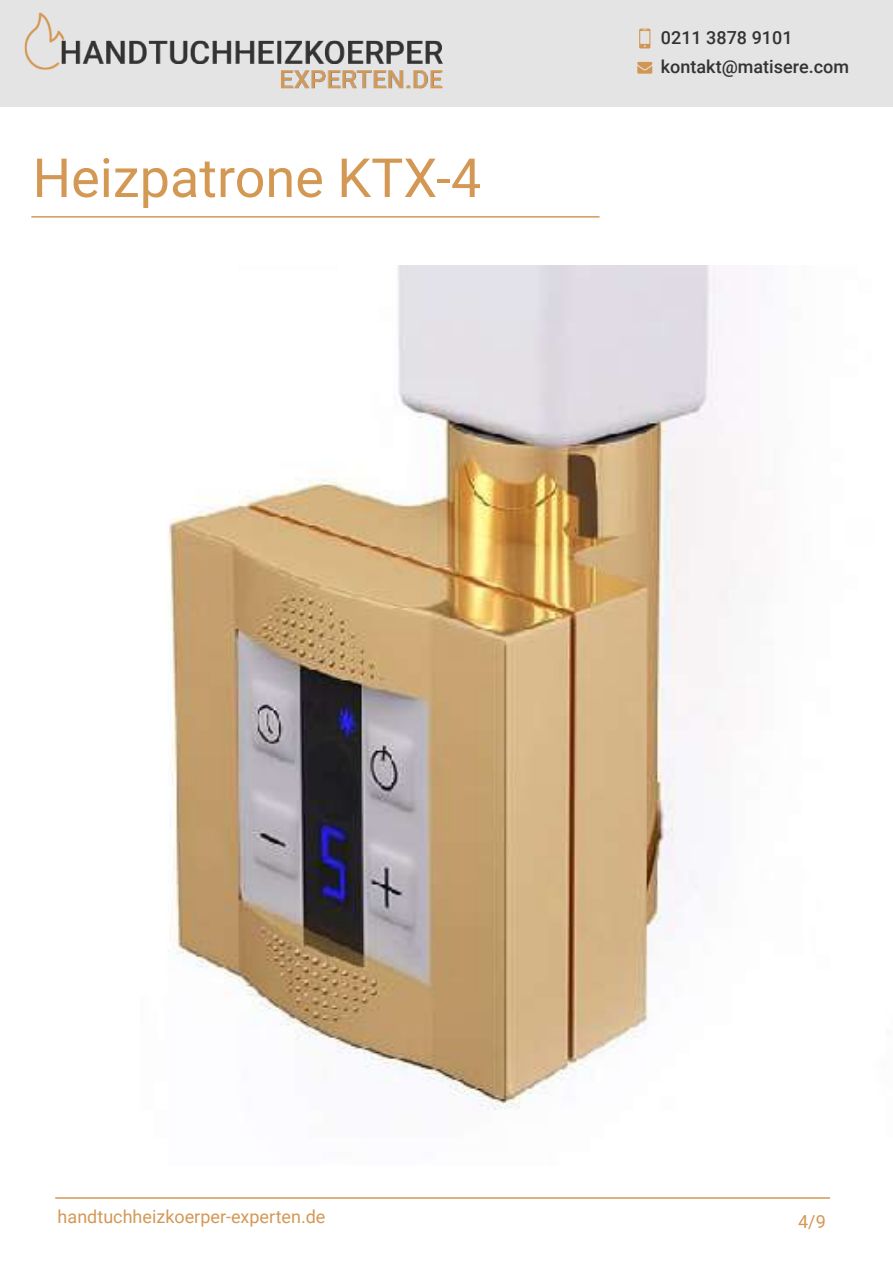
<style>
.page{position:relative;width:893px;height:1263px;background:#fff}
.page>*{position:absolute;margin:0;border:0;box-sizing:border-box;transform-origin:0 0}
.t1{font:54px "Roboto";color:#d49855}
.t2{font:18px "Roboto";color:#d49855}
.t3{font:500 18px/29.2px "Roboto";color:#333}
</style>
<div class="page">
<hr style="left:55px;top:1197px;width:775px;height:2px;background:#d49855">
<hr style="left:31px;top:216px;width:568px;height:2px;background:#d49855">
<img style="left:168px;top:265px;width:573px;height:845px">
<div style="left:0;top:0;width:893px;height:106px;background:#e5e4e4"></div>
<svg style="left:639px;top:29px;width:11px;height:19px"></svg>
<svg style="left:637px;top:62px;width:15px;height:12px"></svg>
<img style="left:24px;top:12px;width:422px;height:95px">
<h1 class="t1" style="left:33px;top:140px;width:450px">Heizpatrone KTX-4</h1>
<p class="t3" style="left:661px;top:22px;width:190px">0211 3878 9101 kontakt@matisere.com</p>
<p class="t2" style="left:58px;top:1204px;width:269px">handtuchheizkoerper-experten.de</p>
<p class="t2" style="left:798px;top:1208px;width:29px">4/9</p>
</div>
